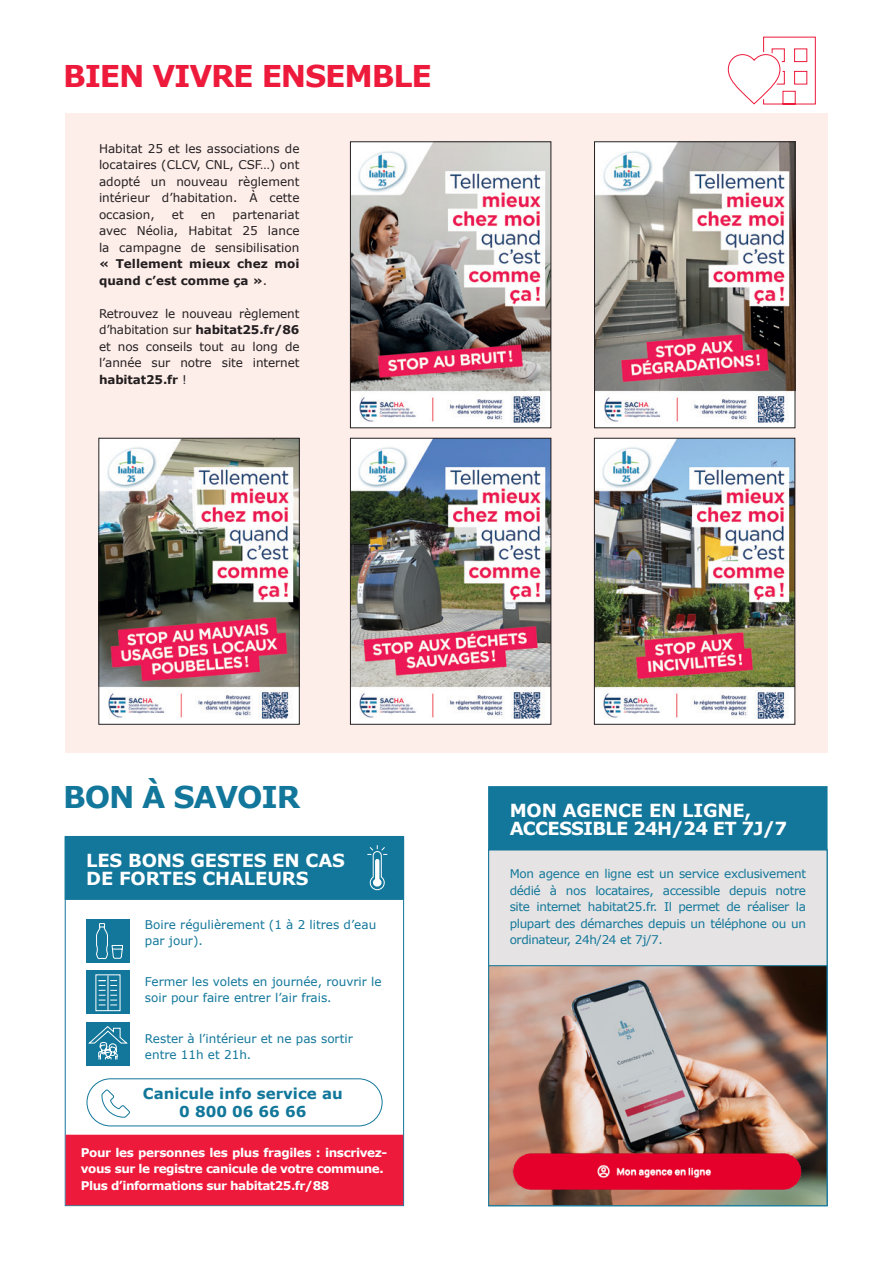
<style>
.page{position:relative;width:893px;height:1263px;background:#fff}
.page>*{position:absolute;margin:0;border:0;box-sizing:border-box;transform-origin:0 0}
.t1{font:700 30px "Verdana";letter-spacing:-.04em;color:#ed1a3b}
.t2{font:700 30px "Verdana";letter-spacing:-.04em;color:#12779a}
.t3{font:700 18px "Verdana";letter-spacing:-.01em;color:#fff}
.t4{font:700 18px "Verdana";letter-spacing:-.04em;color:#fff}
.t5{font:700 15px "Verdana";color:#12779a}
.t6{font:12px/16.5px "Verdana";color:#231f20;text-align:justify}
.t7{font:12px/16.5px "Verdana";color:#12779a}
.t8{font:700 12px/16.5px "Verdana";letter-spacing:-.04em;color:#fff}
.s1{font-weight:700}
</style>
<div class="page">
<div style="left:488px;top:850px;width:340px;height:115px;background:#e5e3e3"></div>
<img style="left:488px;top:965px;width:340px;height:241px">
<div style="left:488px;top:786px;width:340px;height:64px;background:#12779a"></div>
<div style="left:65px;top:113px;width:762px;height:640px;background:#feeeea"></div>
<img style="left:101px;top:440px;width:196px;height:282px">
<div style="left:99px;top:438px;width:200px;height:286px;border:1px solid #231f20"></div>
<img style="left:352px;top:440px;width:197px;height:282px">
<div style="left:350px;top:438px;width:201px;height:286px;border:1px solid #231f20"></div>
<img style="left:352px;top:144px;width:197px;height:282px">
<div style="left:350px;top:142px;width:201px;height:286px;border:1px solid #231f20"></div>
<img style="left:596px;top:440px;width:197px;height:282px">
<div style="left:594px;top:438px;width:201px;height:286px;border:1px solid #231f20"></div>
<img style="left:596px;top:144px;width:197px;height:282px">
<div style="left:594px;top:142px;width:201px;height:286px;border:1px solid #231f20"></div>
<svg style="left:64px;top:900px;width:340px;height:306px"></svg>
<hr style="left:488px;top:849px;width:339px;height:1px;background:#12779a">
<div style="left:86px;top:919px;width:44px;height:44px;background:#12779a"></div>
<svg style="left:86px;top:970px;width:44px;height:44px"></svg>
<div style="left:86px;top:1022px;width:44px;height:43px;background:#12779a"></div>
<div style="left:87px;top:1078px;width:296px;height:48px;border:1px solid #12779a;border-radius:24px"></div>
<div style="left:66px;top:1135px;width:337px;height:70px;background:#ed1a3b"></div>
<img style="left:502px;top:1150px;width:314px;height:45px">
<svg style="left:101px;top:1088px;width:30px;height:30px"></svg>
<div style="left:64px;top:836px;width:340px;height:64px;background:#12779a"></div>
<svg style="left:99px;top:980px;width:18px;height:25px"></svg>
<hr style="left:108px;top:975px;width:1px;height:36px;background:#fff">
<svg style="left:96px;top:923px;width:27px;height:37px"></svg>
<svg style="left:88px;top:1026px;width:40px;height:34px"></svg>
<svg style="left:727px;top:36px;width:89px;height:69px"></svg>
<p class="t1" style="left:63px;top:57px;width:370px">BIEN VIVRE ENSEMBLE</p>
<p class="t6" style="left:99px;top:140px;width:202px">Habitat 25 et les associations de locataires (CLCV, CNL, CSF…) ont adopté un nouveau règlement intérieur d’habitation. À cette occasion,</p>
<p class="t6" style="left:99px;top:206px;width:202px;text-indent:134px">partenariat avec Néolia, Habitat 25 lance la campagne de sensibilisation <span class="s1">« Tellement mieux chez moi quand c’est comme ça »</span>.</p>
<p class="t6" style="left:99px;top:305px;width:202px">Retrouvez le nouveau règlement d’habitation sur <span class="s1">habitat25.fr/86 </span>et nos conseils tout au long de l’année sur notre site internet <span class="s1">habitat25.fr</span> !</p>
<p class="t6" style="left:172px;top:206px;width:13px">et</p>
<p class="t6" style="left:201px;top:206px;width:16px">en</p>
<p class="t2" style="left:63px;top:777px;width:239px">BON À SAVOIR</p>
<p class="t3" style="left:86px;top:849px;width:260px">LES BONS GESTES EN CAS</p>
<p class="t3" style="left:86px;top:867px;width:224px">DE FORTES CHALEURS</p>
<p class="t7" style="left:145px;top:916px;width:233px">Boire régulièrement (1 à 2 litres d’eau par jour).</p>
<p class="t7" style="left:145px;top:973px;width:238px">Fermer les volets en journée, rouvrir le soir pour faire entrer l’air frais.</p>
<p class="t7" style="left:145px;top:1030px;width:209px">Rester à l’intérieur et ne pas sortir entre 11h et 21h.</p>
<p class="t5" style="left:143px;top:1084px;width:201px">Canicule info service au</p>
<p class="t5" style="left:179px;top:1102px;width:129px">0 800 06 66 66</p>
<p class="t8" style="left:81px;top:1144px;width:308px">Pour les personnes les plus fragiles : inscrivez&shy;vous sur le registre canicule de votre commune.</p>
<p class="t8" style="left:81px;top:1177px;width:250px">Plus d’informations sur habitat25.fr/88</p>
<p class="t3" style="left:510px;top:799px;width:243px">MON AGENCE EN LIGNE,</p>
<p class="t4" style="left:510px;top:817px;width:279px">ACCESSIBLE 24H/24 ET 7J/7</p>
<p class="t7" style="left:510px;top:866px;width:298px;text-align:justify">Mon agence en ligne est un service exclusivement dédié à nos locataires, accessible depuis notre site internet habitat25.fr. Il permet de réaliser la plupart des démarches depuis un téléphone ou un ordinateur, 24h/24 et 7j/7.</p>
</div>
